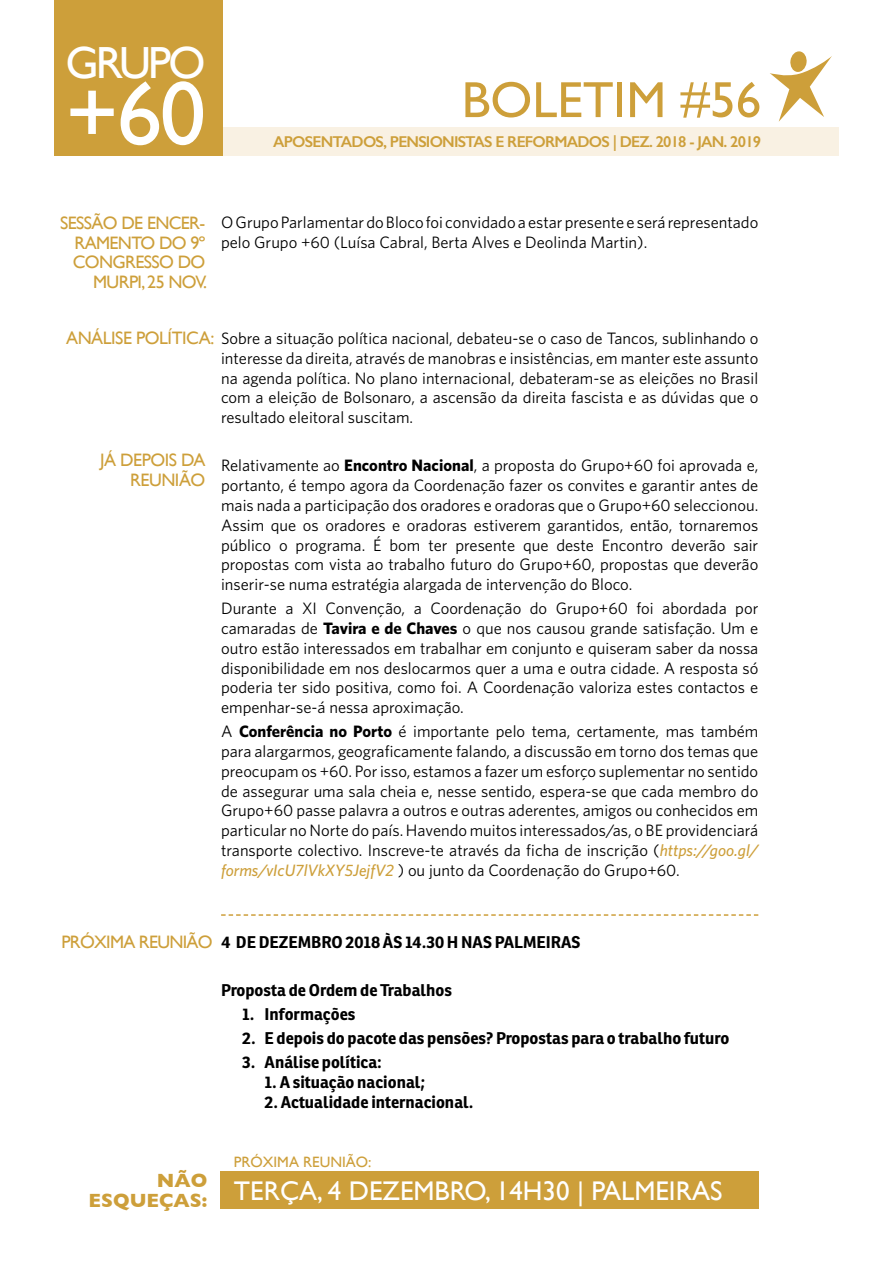
<style>
.page{position:relative;width:893px;height:1263px;background:#fff}
.page>*{position:absolute;margin:0;border:0;box-sizing:border-box;transform-origin:0 0}
.t1{font:91.5px "Gill Sans";color:#fff}
.t2{font:51px "Gill Sans";color:#cd9f3a}
.t3{font:45px "Gill Sans";letter-spacing:-.06em;color:#fff}
.t4{font:27px "Gill Sans";color:#fff}
.t5{font:700 19.5px/19.5px "Gill Sans";color:#cd9f3a;text-align:right}
.t6{font:18px/19.5px "Gill Sans";letter-spacing:-.035em;color:#cd9f3a;text-align:right}
.t7{font:16.5px/19.8px "Whitney";color:#000;text-align:justify}
.t8{font:700 16.5px "Ronnia";color:#000}
.t9{font:600 15.75px "Gill Sans";letter-spacing:-.05em;color:#cd9f3a}
.t10{font:15px "Gill Sans";color:#cd9f3a}
.s1{font-family:"Gill Sans";font-size:18px;color:#cd9f3a}
.s2{font-weight:700}
.s3{font-weight:500;font-style:italic;color:#cd9f3a}
</style>
<div class="page">
<div style="left:54px;top:128px;width:785px;height:28px;background:#f9f1e3"></div>
<div style="left:54px;top:0;width:169px;height:155px;background:#cd9f3a"></div>
<div style="left:220px;top:1171px;width:538px;height:38px;background:#cd9f3a"></div>
<svg style="left:770px;top:51px;width:62px;height:71px"></svg>
<svg style="left:221px;top:914px;width:537px;height:2px"></svg>
<h3 class="t3" style="left:65px;top:36px;width:142px">GRUPO</h3>
<h1 class="t1" style="left:65px;top:60px;width:142px">+60</h1>
<h2 class="t2" style="left:462px;top:70px;width:301px">BOLETIM #56</h2>
<p class="t9" style="left:273px;top:132px;width:489px">APOSENTADOS, PENSIONISTAS E REFORMADOS | DEZ. 2018 - JAN. 2019</p>
<p class="t6" style="left:60px;top:213px;width:148px">SESSÃO DE ENCER-<br>RAMENTO DO 9º<br>CONGRESSO DO<br>MURPI, 25 NOV.</p>
<p class="t7" style="left:221px;top:212px;width:539px">O Grupo Parlamentar do Bloco foi convidado a estar presente e será representado pelo Grupo +60 (Luísa Cabral, Berta Alves e Deolinda Martin).</p>
<p class="t7" style="left:221px;top:328px;width:539px;text-indent:-155px"><span class="s1">ANÁLISE POLÍTICA:</span> Sobre a situação política nacional, debateu-se o caso de Tancos, sublinhando o interesse da direita, através de manobras e insistências, em manter este assunto na agenda política. No plano internacional, debateram-se as eleições no Brasil com a eleição de Bolsonaro, a ascensão da direita fascista e as dúvidas que o resultado eleitoral suscitam.</p>
<p class="t7" style="left:221px;top:455px;width:539px">Relativamente ao <span class="s2">Encontro Nacional</span>, a proposta do Grupo+60 foi aprovada e, portanto, é tempo agora da Coordenação fazer os convites e garantir antes de mais nada a participação dos oradores e oradoras que o Grupo+60 seleccionou.<br>Assim que os oradores e oradoras estiverem garantidos, então, tornaremos público o programa. É bom ter presente que deste Encontro deverão sair propostas com vista ao trabalho futuro do Grupo+60, propostas que deverão inserir-se numa estratégia alargada de intervenção do Bloco.</p>
<p class="t7" style="left:221px;top:598px;width:539px">Durante a XI Convenção, a Coordenação do Grupo+60 foi abordada por camaradas de <span class="s2">Tavira e de Chaves</span> o que nos causou grande satisfação. Um e outro estão interessados em trabalhar em conjunto e quiseram saber da nossa disponibilidade em nos deslocarmos quer a uma e outra cidade. A resposta só poderia ter sido positiva, como foi. A Coordenação valoriza estes contactos e empenhar-se-á nessa aproximação.</p>
<p class="t7" style="left:221px;top:721px;width:539px">A <span class="s2">Conferência no Porto</span> é importante pelo tema, certamente, mas também para alargarmos, geograficamente falando, a discussão em torno dos temas que preocupam os +60. Por isso, estamos a fazer um esforço suplementar no sentido de assegurar uma sala cheia e, nesse sentido, espera-se que cada membro do Grupo+60 passe palavra a outros e outras aderentes, amigos ou conhecidos em particular no Norte do país. Havendo muitos interessados/as, o BE providenciará transporte colectivo. Inscreve-te através da ficha de inscrição (<span class="s3">https://goo.gl/ forms/vIcU7lVkXY5JejfV2</span> ) ou junto da Coordenação do Grupo+60.</p>
<p class="t6" style="left:100px;top:450px;width:107px">JÁ DEPOIS DA<br>REUNIÃO</p>
<p class="t6" style="left:62px;top:932px;width:153px">PRÓXIMA REUNIÃO</p>
<p class="t8" style="left:221px;top:932px;width:361px">4 DE DEZEMBRO 2018 ÀS 14.30 H NAS PALMEIRAS</p>
<p class="t8" style="left:221px;top:980px;width:232px">Proposta de Ordem de Trabalhos</p>
<p class="t8" style="left:242px;top:1004px;width:115px">1. Informações</p>
<p class="t8" style="left:242px;top:1028px;width:489px">2. E depois do pacote das pensões? Propostas para o trabalho futuro</p>
<p class="t8" style="left:242px;top:1052px;width:141px">3. Análise política:</p>
<p class="t8" style="left:265px;top:1072px;width:162px">1. A situação nacional;</p>
<p class="t8" style="left:265px;top:1091px;width:210px">2. Actualidade internacional.</p>
<p class="t5" style="left:89px;top:1170px;width:120px">NÃO<br>ESQUEÇAS:</p>
<p class="t10" style="left:234px;top:1153px;width:139px">PRÓXIMA REUNIÃO:</p>
<h3 class="t4" style="left:234px;top:1174px;width:490px">TERÇA, 4 DEZEMBRO, 14H30 | PALMEIRAS</h3>
</div>
